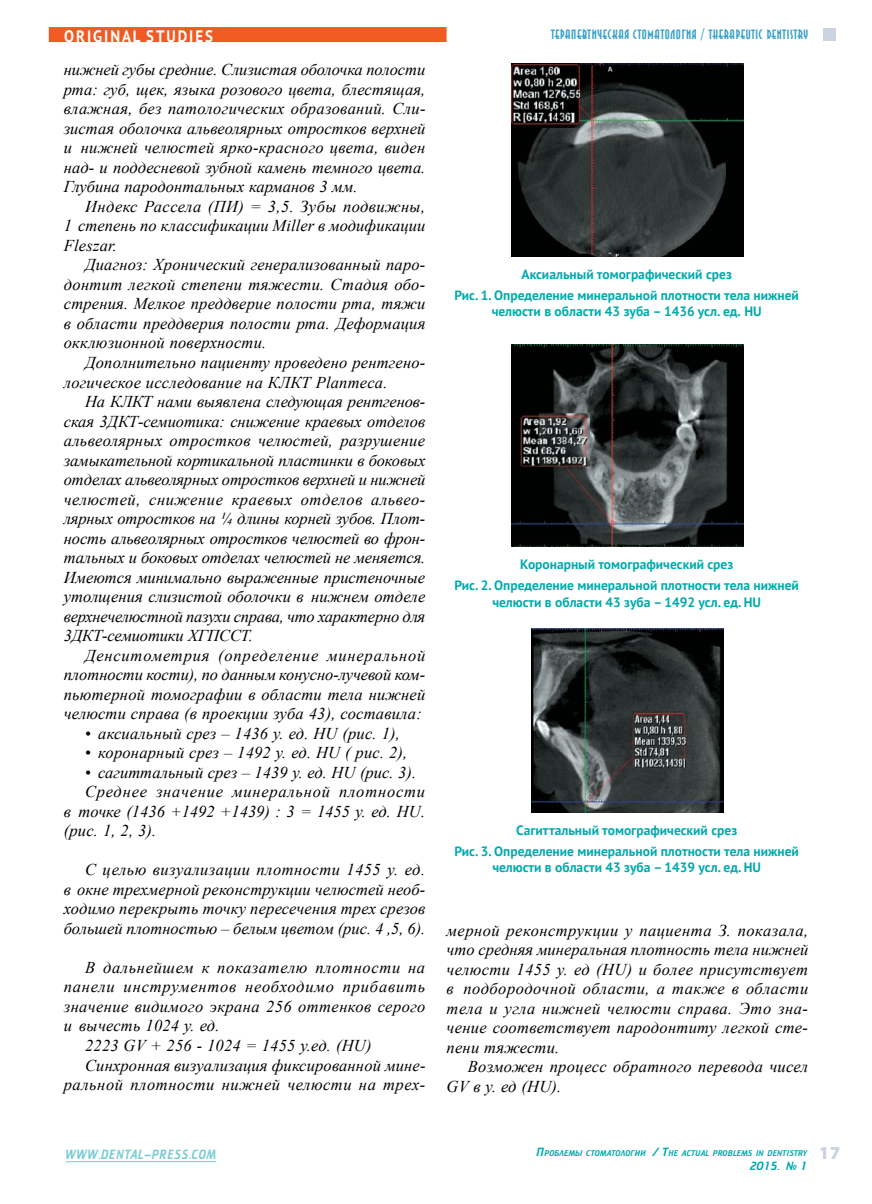
<style>
.page{position:relative;width:872px;height:1204px;background:#fff}
.page>*{position:absolute;margin:0;border:0;box-sizing:border-box;transform-origin:0 0}
.t1{font:700 18px "Myriad Pro";color:#ccd3e0}
.t2{font:italic 16.5px/19.5px "Times New Roman";letter-spacing:.01em;color:#000;text-align:justify}
.t3{font:italic 16.5px "Times New Roman";letter-spacing:.05em;color:#000}
.t4{font:italic 16.5px "Times New Roman";letter-spacing:.035em;color:#000}
.t5{font:italic 16.5px "Times New Roman";letter-spacing:.04em;color:#000}
.t6{font:700 16.5px "PT Sans";letter-spacing:.13em;color:#fff;scale:.9 1}
.t7{font:700 13.5px/20.7px "PT Sans";color:#00aaad;text-align:center}
.t8{font:700 13.5px "Anna C";letter-spacing:.05em;color:#37a1c5}
.t9{font:13.5px "Cricket";letter-spacing:.05em;color:#78cdd1;scale:.9 1}
.t10{font:12px "Cricket";color:#00aaad}
.t11{font:8.4px "Cricket";letter-spacing:.005em;color:#00aaad}
.s1{font-size:12px}
</style>
<div class="page">
<hr style="left:66px;top:1161px;width:150px;height:1px;background:#78cdd1">
<div style="left:49px;top:27px;width:397px;height:15px;background:#f15a22"></div>
<div style="left:823px;top:28px;width:13px;height:12px;background:#ccd3e0"></div>
<img style="left:511px;top:64px;width:232px;height:192px">
<img style="left:511px;top:344px;width:232px;height:203px">
<img style="left:531px;top:628px;width:192px;height:184px">
<p class="t6" style="left:64px;top:25px;width:167px">ORIGINAL STUDIES</p>
<p class="t2" style="left:64px;top:60px;width:363px">нижней губы средние. Слизистая оболочка полости рта: губ, щек, языка розового цвета, блестящая, влажная, без патологических образований. Сли&shy;зистая оболочка альвеолярных отростков верхней и нижней челюстей ярко-красного цвета, виден над- и поддесневой зубной камень темного цвета.<br>Глубина пародонтальных карманов 3 мм.</p>
<p class="t2" style="left:64px;top:196px;width:363px;text-indent:21px">Индекс Рассела (ПИ) = 3,5. Зубы подвижны, 1 степень по классификации Miller в модификации Fleszar.</p>
<p class="t2" style="left:64px;top:255px;width:363px;text-indent:21px">Диагноз: Хронический генерализованный паро&shy;донтит легкой степени тяжести. Стадия обо&shy;стрения. Мелкое преддверие полости рта, тяжи в области преддверия полости рта. Деформация окклюзионной поверхности.</p>
<p class="t2" style="left:64px;top:352px;width:363px;text-indent:21px">Дополнительно пациенту проведено рентгено&shy;логическое исследование на КЛКТ Planmeca.</p>
<p class="t2" style="left:64px;top:391px;width:363px;text-indent:21px">На КЛКТ нами выявлена следующая рентгенов&shy;ская 3ДКТ-семиотика: снижение краевых отделов альвеолярных отростков челюстей, разрушение замыкательной кортикальной пластинки в боковых отделах альвеолярных отростков верхней и нижней челюстей, снижение краевых отделов альвео&shy;лярных отростков на ¼ длины корней зубов. Плот&shy;ность альвеолярных отростков челюстей во фрон&shy;тальных и боковых отделах челюстей не меняется.<br>Имеются минимально выраженные пристеночные утолщения слизистой оболочки в нижнем отделе верхнечелюстной пазухи справа, что характерно для 3ДКТ-семиотики ХГПССТ.</p>
<p class="t2" style="left:64px;top:645px;width:363px;text-indent:21px">Денситометрия (определение минеральной плотности кости), по данным конусно-лучевой ком&shy;пьютерной томографии в области тела нижней челюсти справа (в проекции зуба 43), составила:</p>
<p class="t2" style="left:85px;top:723px;width:317px">• аксиальный срез – 1436 у. ед. HU (рис. 1),</p>
<p class="t2" style="left:85px;top:742px;width:324px">• коронарный срез – 1492 у. ед. HU ( рис. 2),</p>
<p class="t2" style="left:85px;top:762px;width:333px">• сагиттальный срез – 1439 у. ед. HU (рис. 3).</p>
<p class="t3" style="left:85px;top:780px;width:341px">Среднее значение минеральной плотности</p>
<p class="t2" style="left:64px;top:801px;width:363px">в точке (1436 +1492 +1439) : 3 = 1455 у. ед. HU.</p>
<p class="t2" style="left:64px;top:820px;width:94px">(рис. 1, 2, 3).</p>
<p class="t2" style="left:64px;top:859px;width:363px;text-indent:21px">С целью визуализации плотности 1455 у. ед. в окне трехмерной реконструкции челюстей необ&shy;ходимо перекрыть точку пересечения трех срезов большей плотностью – белым цветом (рис. 4 ,5, 6).</p>
<p class="t5" style="left:85px;top:955px;width:342px">В дальнейшем к показателю плотности на</p>
<p class="t3" style="left:64px;top:975px;width:363px">панели инструментов необходимо прибавить</p>
<p class="t2" style="left:64px;top:996px;width:363px">значение видимого экрана 256 оттенков серого</p>
<p class="t2" style="left:64px;top:1015px;width:157px">и вычесть 1024 у. ед.</p>
<p class="t2" style="left:85px;top:1035px;width:288px">2223 GV + 256 - 1024 = 1455 у.ед. (HU)</p>
<p class="t2" style="left:85px;top:1054px;width:342px">Синхронная визуализация фиксированной мине-</p>
<p class="t4" style="left:64px;top:1073px;width:363px">ральной плотности нижней челюсти на трех-</p>
<p class="t8" style="left:551px;top:27px;width:259px">ТЕРАПЕВТИЧЕСКАЯ СТОМАТОЛОГИЯ / THERAPEUTIC DENTISTRY</p>
<p class="t7" style="left:454px;top:264px;width:346px">АКСИАЛЬНЫЙ ТОМОГРАФИЧЕСКИЙ СРЕЗ<br>РИС. 1. ОПРЕДЕЛЕНИЕ МИНЕРАЛЬНОЙ ПЛОТНОСТИ ТЕЛА НИЖНЕЙ</p>
<p class="t7" style="left:492px;top:301px;width:271px">ЧЕЛЮСТИ В ОБЛАСТИ 43 ЗУБА – 1436 УСЛ. ЕД. HU</p>
<p class="t7" style="left:454px;top:554px;width:346px">КОРОНАРНЫЙ ТОМОГРАФИЧЕСКИЙ СРЕЗ<br>РИС. 2. ОПРЕДЕЛЕНИЕ МИНЕРАЛЬНОЙ ПЛОТНОСТИ ТЕЛА НИЖНЕЙ</p>
<p class="t7" style="left:492px;top:591px;width:270px">ЧЕЛЮСТИ В ОБЛАСТИ 43 ЗУБА – 1492 УСЛ. ЕД. HU</p>
<p class="t7" style="left:454px;top:819px;width:346px">САГИТТАЛЬНЫЙ ТОМОГРАФИЧЕСКИЙ СРЕЗ<br>РИС. 3. ОПРЕДЕЛЕНИЕ МИНЕРАЛЬНОЙ ПЛОТНОСТИ ТЕЛА НИЖНЕЙ</p>
<p class="t7" style="left:492px;top:856px;width:270px">ЧЕЛЮСТИ В ОБЛАСТИ 43 ЗУБА – 1439 УСЛ. ЕД. HU</p>
<p class="t2" style="left:446px;top:919px;width:363px">мерной реконструкции у пациента З. показала, что средняя минеральная плотность тела нижней челюсти 1455 у. ед (HU) и более присутствует в подбородочной области, а также в области тела и угла нижней челюсти справа. Это зна&shy;чение соответствует пародонтиту легкой сте&shy;пени тяжести.</p>
<p class="t2" style="left:446px;top:1056px;width:363px;text-indent:21px">Возможен процесс обратного перевода чисел<br>GV в у. ед (HU).</p>
<p class="t9" style="left:66px;top:1147px;width:169px">WWW.DENTAL-PRESS.COM</p>
<p class="t11" style="left:536px;top:1148px;width:272px"><span class="s1">П</span>РОБЛЕМЫ СТОМАТОЛОГИИ <span class="s1">/ T</span>HE ACTUAL PROBLEMS IN DENTISTRY</p>
<p class="t10" style="left:750px;top:1159px;width:59px">2015. № 1</p>
<p class="t1" style="left:819px;top:1141px;width:22px">17</p>
</div>
